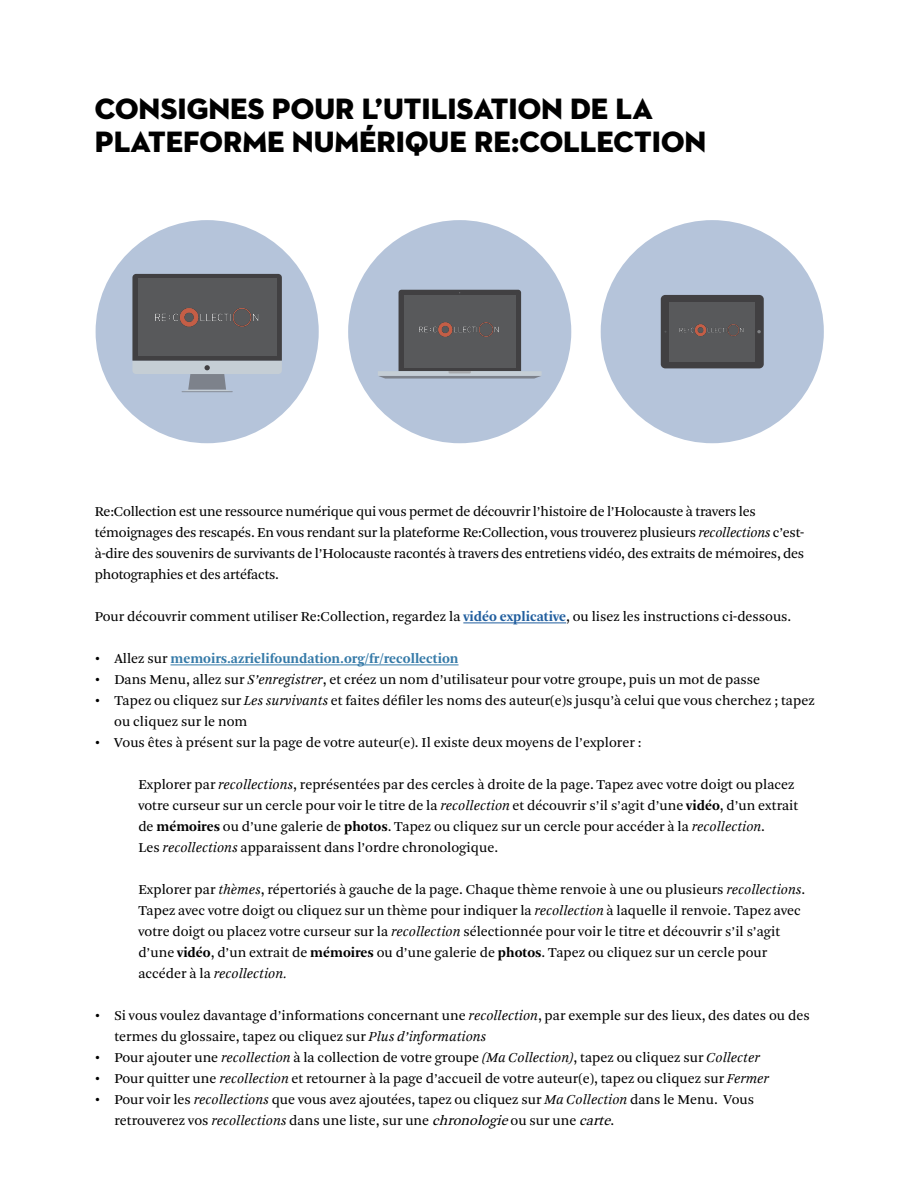
<style>
.page{position:relative;width:918px;height:1188px;background:#fff}
.page>*{position:absolute;margin:0;border:0;box-sizing:border-box;transform-origin:0 0}
.t1{font:30px/33px "Neutraface 2 Display Titling";color:#000}
.t2{font:14.25px/21px "Arnhem";color:#000}
.t3{font:700 14.25px "Arnhem";color:#357aa8}
.t4{font:italic 14.25px "Arnhem Blond";color:#000}
.s1{font-family:"Arnhem Blond";font-style:italic}
.s2{font-weight:700;color:#215e9e}
.s3{font-weight:400;color:#000}
.s4{font-weight:700}
.s5{font-family:"Arnhem";font-style:normal}
.s6{font-style:italic}
</style>
<div class="page">
<hr style="left:463px;top:623px;width:103px;height:1px;background:#215e9e">
<hr style="left:170px;top:665px;width:289px;height:1px;background:#357aa8">
<div style="left:96px;top:220px;width:223px;height:223px;background:#b5c4da;border-radius:50%"></div>
<div style="left:348px;top:220px;width:223px;height:223px;background:#b5c4da;border-radius:50%"></div>
<div style="left:601px;top:220px;width:223px;height:223px;background:#b5c4da;border-radius:50%"></div>
<hr style="left:182px;top:391px;width:51px;height:1px;background:#7d828b">
<svg style="left:132px;top:274px;width:150px;height:117px"></svg>
<div style="left:661px;top:295px;width:103px;height:73px;background:#414042;border-radius:4px"></div>
<div style="left:670px;top:302px;width:85px;height:59px;background:#58595b"></div>
<svg style="left:757px;top:330px;width:4px;height:3px"></svg>
<svg style="left:378px;top:290px;width:163px;height:89px"></svg>
<img style="left:151px;top:300px;width:112px;height:36px">
<img style="left:417px;top:317px;width:86px;height:25px">
<img style="left:679px;top:324px;width:65px;height:12px">
<h1 class="t1" style="left:95px;top:93px;width:613px">CONSIGNES POUR L’UTILISATION DE LA<br>PLATEFORME NUMÉRIQUE RE:COLLECTION</h1>
<p class="t2" style="left:95px;top:501px;width:711px">Re:Collection est une ressource numérique qui vous permet de découvrir l’histoire de l’Holocauste à travers les témoignages des rescapés. En vous rendant sur la plateforme Re:Collection, vous trouverez plusieurs <span class="s1">recollections</span> c’est&shy;à-dire des souvenirs de survivants de l’Holocauste racontés à travers des entretiens vidéo, des extraits de mémoires, des photographies et des artéfacts.</p>
<p class="t2" style="left:95px;top:606px;width:698px">Pour découvrir comment utiliser Re:Collection, regardez la <span class="s2">vidéo explicative</span>, ou lisez les instructions ci-dessous.</p>
<p class="t3" style="left:95px;top:651px;width:365px"><span class="s3">• Allez sur</span> memoirs.azrielifoundation.org/fr/recollection</p>
<p class="t2" style="left:95px;top:669px;width:667px">• Dans Menu, allez sur <span class="s1">S’enregistrer</span>, et créez un nom d’utilisateur pour votre groupe, puis un mot de passe</p>
<p class="t2" style="left:114px;top:690px;width:702px;text-indent:-19px">• Tapez ou cliquez sur <span class="s1">Les survivants</span> et faites défiler les noms des auteur(e)s jusqu’à celui que vous cherchez ; tapez ou cliquez sur le nom</p>
<p class="t2" style="left:95px;top:732px;width:548px">• Vous êtes à présent sur la page de votre auteur(e). Il existe deux moyens de l’explorer :</p>
<p class="t2" style="left:138px;top:774px;width:662px">Explorer par <span class="s1">recollections</span>, représentées par des cercles à droite de la page. Tapez avec votre doigt ou placez votre curseur sur un cercle pour voir le titre de la <span class="s1">recollection</span> et découvrir s’il s’agit d’une <span class="s4">vidéo</span>, d’un extrait de <span class="s4">mémoires</span> ou d’une galerie de <span class="s4">photos</span>. Tapez ou cliquez sur un cercle pour accéder à la <span class="s1">recollection</span>.<br>Les <span class="s1">recollections</span> apparaissent dans l’ordre chronologique.</p>
<p class="t2" style="left:138px;top:879px;width:668px">Explorer par <span class="s1">thèmes</span>, répertoriés à gauche de la page. Chaque thème renvoie à une ou plusieurs <span class="s1">recollections</span>.<br>Tapez avec votre doigt ou cliquez sur un thème pour indiquer la <span class="s1">recollection</span> à laquelle il renvoie. Tapez avec votre doigt ou placez votre curseur sur la <span class="s1">recollection</span> sélectionnée pour voir le titre et découvrir s’il s’agit d’une <span class="s4">vidéo</span>, d’un extrait de <span class="s4">mémoires</span> ou d’une galerie de <span class="s4">photos</span>. Tapez ou cliquez sur un cercle pour</p>
<p class="t4" style="left:138px;top:966px;width:150px"><span class="s5">accéder à la</span> recollection.</p>
<p class="t2" style="left:114px;top:1005px;width:697px;text-indent:-19px">• Si vous voulez davantage d’informations concernant une <span class="s1">recollection</span>, par exemple sur des lieux, des dates ou des termes du glossaire, tapez ou cliquez sur <span class="s1">Plus d’informations</span></p>
<p class="t2" style="left:95px;top:1047px;width:667px">• Pour ajouter une <span class="s1">recollection</span> à la collection de votre groupe <span class="s1">(Ma Collection)</span>, tapez ou cliquez sur <span class="s1">Collecter</span></p>
<p class="t2" style="left:95px;top:1068px;width:676px">• Pour quitter une <span class="s1">recollection</span> et retourner à la page d’accueil de votre auteur(e), tapez ou cliquez sur <span class="s1">Fermer</span></p>
<p class="t2" style="left:114px;top:1089px;width:641px;text-indent:-19px">• Pour voir les <span class="s1">recollections</span> que vous avez ajoutées, tapez ou cliquez sur <span class="s1">Ma Collection</span> dans le Menu. Vous retrouverez vos <span class="s1">recollections</span> dans une liste, sur une <span class="s6">chronologie</span>ou sur une <span class="s6">carte</span>.</p>
</div>
